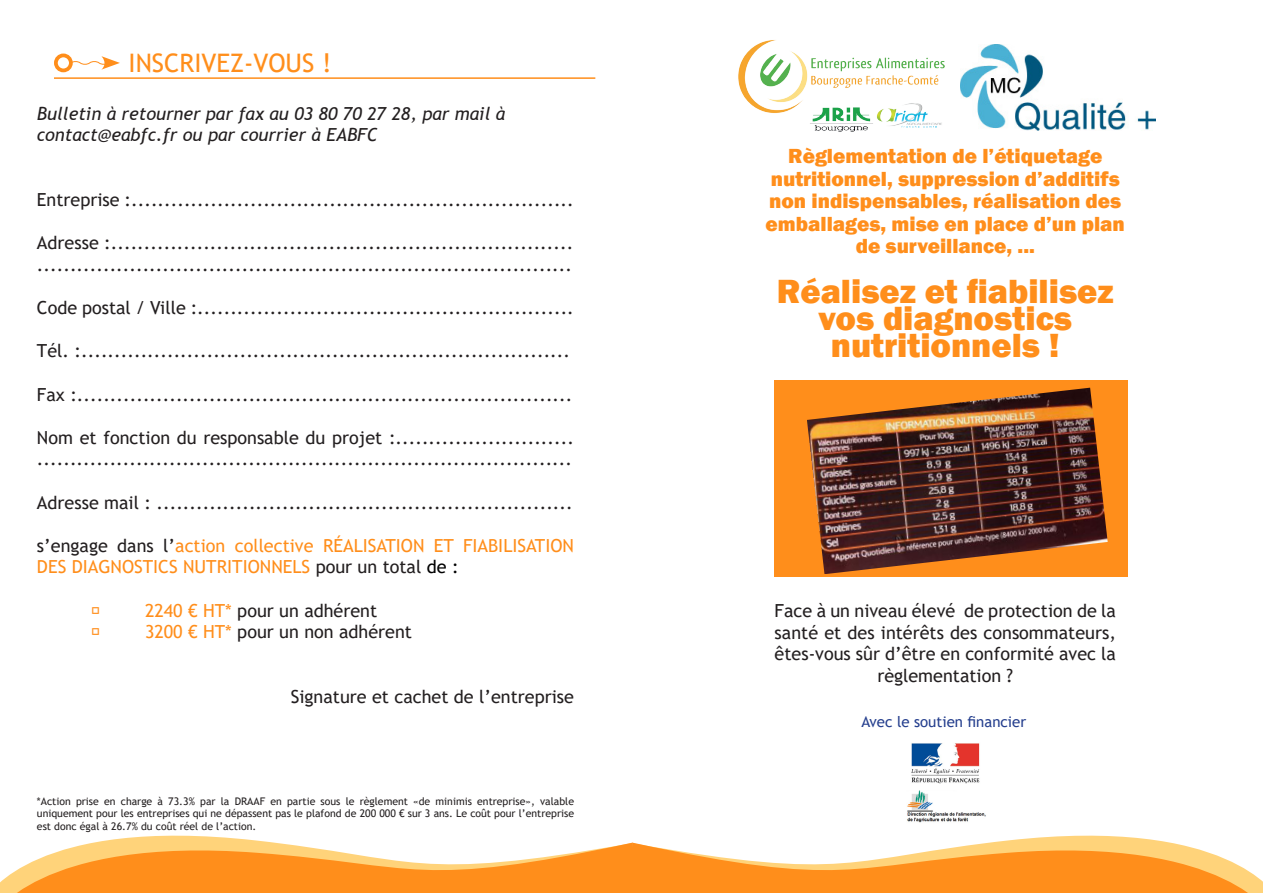
<style>
.page{position:relative;width:1263px;height:893px;background:#fff}
.page>*{position:absolute;margin:0;border:0;box-sizing:border-box;transform-origin:0 0}
.t1{font:800 34.5px/27px "Franklin Gothic";color:#ff8e1b;text-align:center}
.t2{font:25.5px "Trebuchet MS";color:#ff8e1b}
.t3{font:800 21px/22.5px "Franklin Gothic";color:#ff8e1b;text-align:center}
.t4{font:18px/21.6px "Trebuchet MS";color:#231f20}
.t5{font:18px/21.6px "Trebuchet MS";color:#ff8e1b}
.t6{font:italic 18px "Trebuchet MS";color:#231f20}
.t7{font:15px "Trebuchet MS";color:#253f8e}
.t8{font:10.5px/12.6px "Trebuchet MS";color:#231f20;text-align:justify}
.s1{color:#231f20}
.s2{color:#000}
.s3{color:#ff8e1b}
</style>
<div class="page">
<svg style="left:0;top:836px;width:1263px;height:57px"></svg>
<div style="left:775px;top:381px;width:353px;height:196px;background:#ff8e1b"></div>
<img style="left:807px;top:388px;width:301px;height:186px">
<div style="left:54px;top:54px;width:19px;height:18px;border:4px solid #ff8e1b;border-radius:50%"></div>
<svg style="left:69px;top:56px;width:51px;height:14px"></svg>
<hr style="left:54px;top:77px;width:541px;height:2px;background:#ff8e1b">
<img style="left:738px;top:40px;width:207px;height:92px">
<img style="left:907px;top:743px;width:79px;height:80px">
<img style="left:961px;top:44px;width:194px;height:86px">
<p class="t2" style="left:129px;top:47px;width:204px">INSCRIVEZ-VOUS !</p>
<p class="t6" style="left:37px;top:102px;width:470px">Bulletin à retourner par fax au 03 80 70 27 28, par mail à</p>
<p class="t6" style="left:37px;top:124px;width:342px">contact@eabfc.fr ou par courrier à EABFC</p>
<p class="t4" style="left:37px;top:189px;width:538px">Entreprise :...................................................................</p>
<p class="t4" style="left:37px;top:232px;width:538px">Adresse :......................................................................</p>
<p class="t4" style="left:37px;top:254px;width:537px">.................................................................................</p>
<p class="t4" style="left:37px;top:297px;width:538px">Code postal / Ville :.........................................................</p>
<p class="t4" style="left:37px;top:340px;width:535px">Tél. :..........................................................................</p>
<p class="t4" style="left:37px;top:383px;width:537px">Fax :...........................................................................</p>
<p class="t4" style="left:37px;top:427px;width:538px">Nom et fonction du responsable du projet :........................... .................................................................................</p>
<p class="t4" style="left:37px;top:491px;width:537px">Adresse mail : ...............................................................</p>
<p class="t5" style="left:37px;top:535px;width:539px"><span class="s1">s’engage dans l’</span>action collective RÉALISATION ET FIABILISATION<br>DES DIAGNOSTICS NUTRITIONNELS <span class="s1">pour un total</span> <span class="s2">de :</span></p>
<p class="t5" style="left:91px;top:599px;width:10px">☐</p>
<p class="t4" style="left:145px;top:599px;width:234px"><span class="s3">2240 € HT*</span> pour un adhérent</p>
<p class="t5" style="left:91px;top:621px;width:10px">☐</p>
<p class="t4" style="left:145px;top:621px;width:268px"><span class="s3">3200 € HT*</span> pour un non adhérent</p>
<p class="t4" style="left:291px;top:686px;width:285px">Signature et cachet de l’entreprise</p>
<p class="t8" style="left:37px;top:795px;width:539px">*Action prise en charge à 73.3% par la DRAAF en partie sous le règlement «de minimis entreprise», valable uniquement pour les entreprises qui ne dépassent pas le plafond de 200 000 € sur 3 ans. Le coût pour l’entreprise est donc égal à 26.7% du coût réel de l’action.</p>
<p class="t3" style="left:766px;top:145px;width:361px">Règlementation de l’étiquetage nutritionnel, suppression d’additifs non indispensables, réalisation des emballages, mise en place d’un plan de surveillance, ...</p>
<p class="t1" style="left:777px;top:278px;width:338px">Réalisez et fiabilisez vos diagnostics nutritionnels !</p>
<p class="t4" style="left:775px;top:600px;width:343px;text-align:center">Face à un niveau élevé de protection de la santé et des intérêts des consommateurs, êtes-vous sûr d’être en conformité avec la règlementation ?</p>
<p class="t7" style="left:861px;top:712px;width:166px">Avec le soutien financier</p>
</div>
